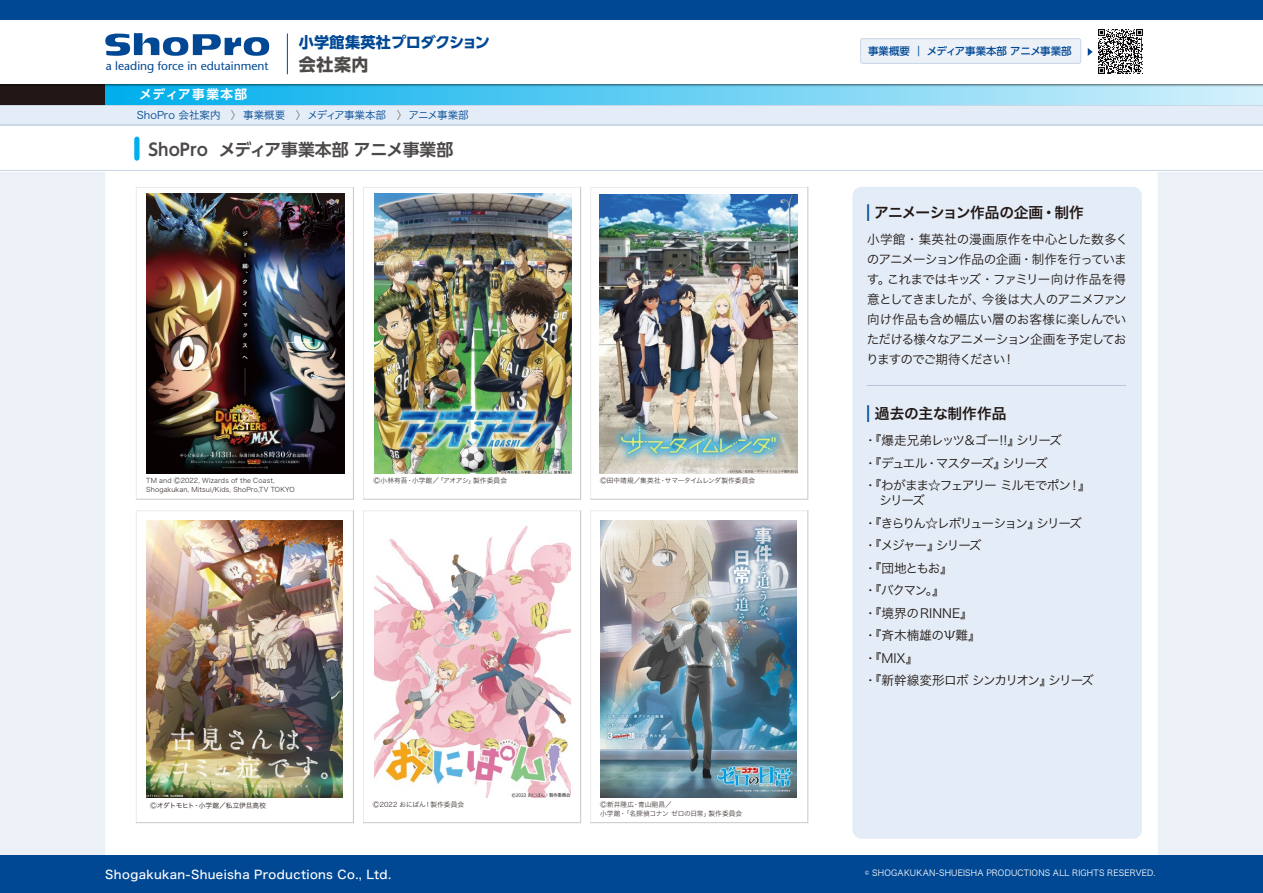
<style>
.page{position:relative;width:1263px;height:893px;background:#ecf1f8}
.page>*{position:absolute;margin:0;border:0;box-sizing:border-box;transform-origin:0 0}
.t1{font:22.05px "Hira Kaku Pro W6";color:#004894;scale:.1 1}
.t2{font:700 17.1px "UD Shin Go Pro";color:#4c4948}
.t3{font:700 16.8px "UD Shin Go Pro De";color:#4c4948}
.t4{font:700 15.15px "UD Shin Go Pro";letter-spacing:-.01em;color:#004894}
.t5{font:14.7px "Hira Kaku Pro W6";letter-spacing:-.04em;color:#221815}
.t6{font:14.7px "Hira Kaku Pro W6";letter-spacing:-.02em;color:#221815}
.t7{font:12.6px/22.5px "Hira Kaku Pro W3";letter-spacing:-.095em;color:#221815}
.t8{font:12.6px/20px "Hira Kaku Pro W3";letter-spacing:-.05em;color:#221815}
.t9{font:700 12.6px "UD Shin Go Pro De";letter-spacing:.11em;color:#fff}
.t10{font:12.6px "Hira Kaku Pro W3";color:#bcc0dd;scale:20.48 1}
.t11{font:12px "Hira Kaku Std W5";letter-spacing:.03em;color:#fff}
.t12{font:12px "Stone Sans";color:#004894}
.t13{font:10.5px "Hira Kaku Pro W3";color:#004894}
.t14{font:500 10.5px "UD Shin Go Pro";color:#004894}
.t15{font:8.4px "Hira Kaku Std W3";letter-spacing:.025em;color:#fff}
.t16{font:6.75px/9px "Hira Kaku Std W2";letter-spacing:.015em;color:#221815}
.t17{font:6.75px "Hira Kaku Std W2";letter-spacing:-.005em;color:#221815}
.t18{font:6.75px "Hira Kaku Pro W3";letter-spacing:-.03em;color:#221815}
.s1{color:#727171}
.s2{font-family:"Hira Kaku Pro W3"}
.s3{font-size:22.05px;color:#004894}
</style>
<div class="page">
<div style="left:105px;top:0;width:1053px;height:893px;background:#fff"></div>
<div style="left:0;top:0;width:1263px;height:171px;background:#fff"></div>
<div style="left:0;top:105px;width:1263px;height:21px;background:#e4edf7"></div>
<hr style="left:0;top:105px;width:1263px;height:1px;background:#cad7e7">
<hr style="left:0;top:125px;width:1263px;height:1px;background:#cad7e7">
<div style="left:852px;top:187px;width:290px;height:652px;background:#e4edf7;border-radius:9px"></div>
<div style="left:134px;top:139px;width:6px;height:19px;background:#00afec"></div>
<div style="left:0;top:84px;width:105px;height:21px;background:#221714"></div>
<div style="left:105px;top:84px;width:1158px;height:21px;background:linear-gradient(to right,#00aeeb,#d4f1fb)"></div>
<img style="left:0;top:84px;width:1263px;height:4px">
<img style="left:1098px;top:29px;width:45px;height:45px">
<div style="left:861px;top:39px;width:220px;height:24px;background:#ecf1f8;border-radius:2px"></div>
<div style="left:860px;top:38px;width:221px;height:26px;border:1px solid #cad7e7;border-radius:2px"></div>
<svg style="left:1088px;top:48px;width:4px;height:8px"></svg>
<img style="left:374px;top:194px;width:198px;height:280px">
<img style="left:599px;top:194px;width:199px;height:279px">
<img style="left:146px;top:194px;width:199px;height:280px">
<hr style="left:136px;top:187px;width:217px;height:1px;background:#ebebeb">
<hr style="left:136px;top:187px;width:1px;height:313px;background:#ebebeb">
<hr style="left:136px;top:499px;width:217px;height:1px;background:#c8c8c8">
<hr style="left:353px;top:187px;width:1px;height:313px;background:#c8c8c8">
<hr style="left:363px;top:187px;width:218px;height:1px;background:#ebebeb">
<hr style="left:363px;top:187px;width:1px;height:313px;background:#ebebeb">
<hr style="left:363px;top:499px;width:218px;height:1px;background:#c8c8c8">
<hr style="left:580px;top:187px;width:1px;height:313px;background:#c8c8c8">
<hr style="left:590px;top:187px;width:218px;height:1px;background:#ebebeb">
<hr style="left:590px;top:187px;width:1px;height:313px;background:#ebebeb">
<hr style="left:590px;top:499px;width:218px;height:1px;background:#c8c8c8">
<hr style="left:807px;top:187px;width:1px;height:313px;background:#c8c8c8">
<img style="left:146px;top:520px;width:197px;height:277px">
<img style="left:601px;top:520px;width:196px;height:277px">
<img style="left:374px;top:526px;width:196px;height:271px">
<hr style="left:136px;top:510px;width:217px;height:1px;background:#ebebeb">
<hr style="left:136px;top:510px;width:1px;height:313px;background:#ebebeb">
<hr style="left:136px;top:822px;width:217px;height:1px;background:#c8c8c8">
<hr style="left:353px;top:510px;width:1px;height:313px;background:#c8c8c8">
<hr style="left:363px;top:510px;width:218px;height:1px;background:#ebebeb">
<hr style="left:363px;top:510px;width:1px;height:313px;background:#ebebeb">
<hr style="left:363px;top:822px;width:218px;height:1px;background:#c8c8c8">
<hr style="left:580px;top:510px;width:1px;height:313px;background:#c8c8c8">
<hr style="left:590px;top:510px;width:218px;height:1px;background:#ebebeb">
<hr style="left:590px;top:510px;width:1px;height:313px;background:#ebebeb">
<hr style="left:590px;top:822px;width:218px;height:1px;background:#c8c8c8">
<hr style="left:807px;top:510px;width:1px;height:313px;background:#c8c8c8">
<div style="left:0;top:856px;width:1263px;height:37px;background:#004894"></div>
<svg style="left:105px;top:33px;width:164px;height:23px"></svg>
<hr style="left:287px;top:34px;width:1px;height:40px;background:#004894">
<div style="left:0;top:0;width:1263px;height:19px;background:#004894"></div>
<hr style="left:0;top:170px;width:1263px;height:1px;background:#cad7e7">
<p class="t12" style="left:106px;top:59px;width:164px">a leading force in edutainment</p>
<p class="t9" style="left:139px;top:84px;width:110px">メディア事業本部</p>
<p class="t4" style="left:299px;top:30px;width:193px">小学館集英社プロダクション</p>
<h2 class="t2" style="left:299px;top:50px;width:71px">会社案内</h2>
<p class="t13" style="left:137px;top:106px;width:333px">ShoPro 会社案内 <span class="s1">〉</span> 事業概要 <span class="s1">〉</span> メディア事業本部 <span class="s1">〉</span> アニメ事業部</p>
<h3 class="t3" style="left:148px;top:136px;width:306px">ShoPro メディア事業本部 アニメ事業部</h3>
<p class="t16" style="left:146px;top:476px;width:130px">TM and <span class="s2">Ⓒ</span>2022, Wizards of the Coast,</p>
<p class="t16" style="left:374px;top:476px;width:135px"><span class="s2">Ⓒ</span>小林有吾・小学館／「アオアシ」製作委員会</p>
<p class="t17" style="left:600px;top:476px;width:157px"><span class="s2">Ⓒ</span>田中靖規／集英社・サマータイムレンダ製作委員会</p>
<p class="t16" style="left:146px;top:485px;width:150px">Shogakukan, Mitsui/Kids, ShoPro,TV TOKYO</p>
<p class="t18" style="left:150px;top:799px;width:117px">Ⓒオダトモヒト・小学館／私立伊旦高校</p>
<p class="t16" style="left:373px;top:799px;width:93px"><span class="s2">Ⓒ</span>2022 おにぱん！製作委員会</p>
<p class="t16" style="left:600px;top:799px;width:144px"><span class="s2">Ⓒ</span>新井隆広・青山剛昌／<br>小学館・「名探偵コナン ゼロの日常」製作委員会</p>
<p class="t14" style="left:868px;top:42px;width:205px">事業概要 ｜ メディア事業本部 アニメ事業部</p>
<p class="t5" style="left:867px;top:199px;width:218px"><span class="s3">■</span> アニメーション作品の企画・制作</p>
<p class="t8" style="left:866px;top:228px;width:264px">小学館・集英社の漫画原作を中心とした数多くのアニメーション作品の企画・制作を行っています。これまではキッズ・ファミリー向け作品を得意としてきましたが、今後は大人のアニメファン向け作品も含め幅広い層のお客様に楽しんでいただける様々なアニメーション企画を予定しておりますのでご期待ください！</p>
<h1 class="t1" style="left:867px;top:393px;width:24px">■</h1>
<p class="t10" style="left:867px;top:373px;width:14px">̶</p>
<p class="t6" style="left:875px;top:400px;width:133px">過去の主な制作作品</p>
<p class="t7" style="left:864px;top:428px;width:228px">・『爆走兄弟レッツ＆ゴー!!』シリーズ<br>・『デュエル・マスターズ』シリーズ<br>・『わがまま☆フェアリー ミルモでポン！』</p>
<p class="t7" style="left:864px;top:488px;width:231px">　シリーズ<br>・『きらりん☆レボリューション』シリーズ・『メジャー』シリーズ<br>・『団地ともお』<br>・『バクマン。』<br>・『境界のRINNE』<br>・『斉木楠雄のΨ難』<br>・『MIX』<br>・『新幹線変形ロボ シンカリオン』シリーズ</p>
<p class="t11" style="left:105px;top:865px;width:287px">Shogakukan-Shueisha Productions Co., Ltd.</p>
<p class="t15" style="left:865px;top:867px;width:292px">© SHOGAKUKAN-SHUEISHA PRODUCTIONS ALL RIGHTS RESERVED.</p>
</div>
